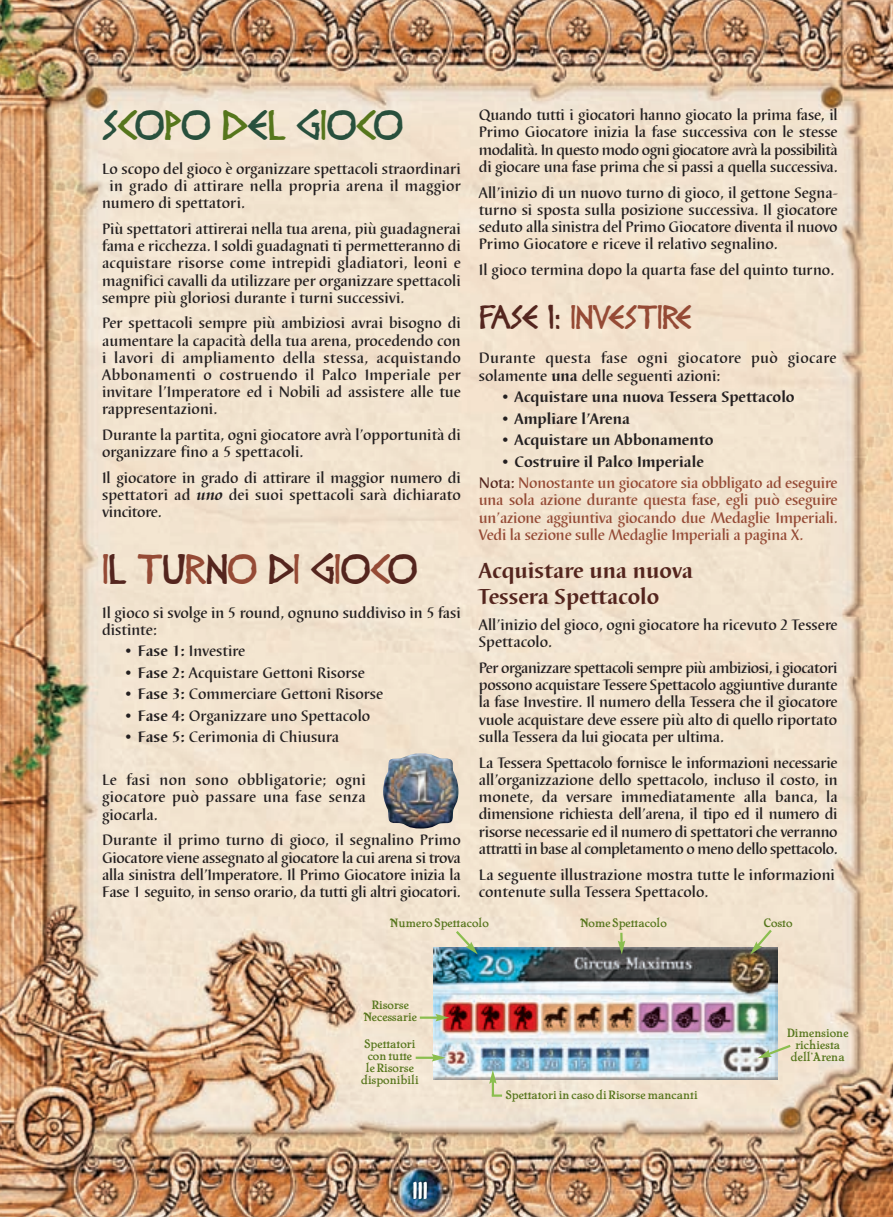
<style>
.page{position:relative;width:893px;height:1217px;background:#fff}
.page>*{position:absolute;margin:0;border:0;box-sizing:border-box;transform-origin:0 0}
.t1{font:37.5px "Diogenes";color:#954a35}
.t2{font:37.5px "Diogenes";color:#28503d}
.t3{font:30px "Diogenes";color:#954a35}
.t4{font:700 22.5px/25.7px "Barbedor T";color:#54251e}
.t5{font:22.5px "Justinian 2";color:#fff}
.t6{font:500 15.75px/17.2px "Barbedor T";color:#231f20;text-align:justify}
.t7{font:500 15.75px/17.2px "Barbedor T";letter-spacing:-.015em;color:#954a35}
.t8{font:700 15.75px "Barbedor T";color:#231f20}
.t9{font:12px/12px "Cheboygan";color:#56761c;text-align:center}
.s1{color:#56761c}
.s2{font-weight:700;font-style:italic}
.s3{color:#54251e}
.s4{font-weight:700}
.s5{font-weight:700;color:#231f20}
</style>
<div class="page">
<img style="left:0;top:0;width:893px;height:1217px">
<h1 class="t2" style="left:102px;top:105px;width:302px">S<span class="s1">C</span>O<span class="s1">P</span>O <span class="s1">D</span>E<span class="s1">L</span> G<span class="s1">I</span>O<span class="s1">C</span>O</h1>
<p class="t6" style="left:102px;top:162px;width:360px">Lo scopo del gioco è organizzare spettacoli straordinari</p>
<p class="t6" style="left:109px;top:179px;width:353px">in grado di attirare nella propria arena il maggior</p>
<p class="t6" style="left:102px;top:196px;width:144px">numero di spettatori.</p>
<p class="t6" style="left:102px;top:222px;width:360px">Più spettatori attirerai nella tua arena, più guadagnerai fama e ricchezza. I soldi guadagnati ti permetteranno di acquistare risorse come intrepidi gladiatori, leoni e magnifici cavalli da utilizzare per organizzare spettacoli sempre più gloriosi durante i turni successivi.</p>
<p class="t6" style="left:102px;top:316px;width:360px">Per spettacoli sempre più ambiziosi avrai bisogno di aumentare la capacità della tua arena, procedendo con i lavori di ampliamento della stessa, acquistando Abbonamenti o costruendo il Palco Imperiale per invitare l’Imperatore ed i Nobili ad assistere alle tue rappresentazioni.</p>
<p class="t6" style="left:102px;top:427px;width:360px">Durante la partita, ogni giocatore avrà l’opportunità di organizzare fino a 5 spettacoli.</p>
<p class="t6" style="left:102px;top:470px;width:360px">Il giocatore in grado di attirare il maggior numero di spettatori ad <span class="s2">uno</span> dei suoi spettacoli sarà dichiarato vincitore.</p>
<h1 class="t1" style="left:102px;top:549px;width:317px">I<span class="s3">L</span> T<span class="s3">U</span>R<span class="s3">N</span>O <span class="s3">D</span>I <span class="s3">G</span>I<span class="s3">O</span>C<span class="s3">O</span></h1>
<p class="t6" style="left:102px;top:605px;width:360px">Il gioco si svolge in 5 round, ognuno suddiviso in 5 fasi distinte:</p>
<p class="t6" style="left:123px;top:644px;width:123px"><span class="s4">• Fase 1:</span> Investire</p>
<p class="t6" style="left:123px;top:665px;width:243px"><span class="s4">• Fase 2:</span> Acquistare Gettoni Risorse</p>
<p class="t6" style="left:123px;top:687px;width:262px"><span class="s4">• Fase 3:</span> Commerciare Gettoni Risorse</p>
<p class="t6" style="left:123px;top:708px;width:249px"><span class="s4">• Fase 4:</span> Organizzare uno Spettacolo</p>
<p class="t6" style="left:123px;top:730px;width:217px"><span class="s4">• Fase 5:</span> Cerimonia di Chiusura</p>
<p class="t6" style="left:102px;top:773px;width:265px">Le fasi non sono obbligatorie; ogni giocatore può passare una fase senza giocarla.</p>
<p class="t6" style="left:102px;top:833px;width:360px">Durante il primo turno di gioco, il segnalino Primo Giocatore viene assegnato al giocatore la cui arena si trova alla sinistra dell’Imperatore. Il Primo Giocatore inizia la Fase 1 seguito, in senso orario, da tutti gli altri giocatori.</p>
<p class="t6" style="left:479px;top:108px;width:360px">Quando tutti i giocatori hanno giocato la prima fase, il Primo Giocatore inizia la fase successiva con le stesse modalità. In questo modo ogni giocatore avrà la possibilità di giocare una fase prima che si passi a quella successiva.</p>
<p class="t6" style="left:479px;top:185px;width:360px">All’inizio di un nuovo turno di gioco, il gettone Segna&shy;turno si sposta sulla posizione successiva. Il giocatore seduto alla sinistra del Primo Giocatore diventa il nuovo Primo Giocatore e riceve il relativo segnalino.</p>
<p class="t6" style="left:479px;top:263px;width:357px">Il gioco termina dopo la quarta fase del quinto turno.</p>
<h2 class="t3" style="left:479px;top:301px;width:214px"><span class="s3">FASE 1:</span> INVESTIRE</h2>
<p class="t6" style="left:479px;top:351px;width:359px">Durante questa fase ogni giocatore può giocare solamente <span class="s4">una</span> delle seguenti azioni:</p>
<p class="t8" style="left:500px;top:390px;width:296px">• Acquistare una nuova Tessera Spettacolo</p>
<p class="t8" style="left:500px;top:412px;width:131px">• Ampliare l’Arena</p>
<p class="t8" style="left:500px;top:433px;width:215px">• Acquistare un Abbonamento</p>
<p class="t7" style="left:479px;top:452px;width:360px;line-height:21.5px;text-indent:21px"><span class="s5">• Costruire il Palco Imperiale<br></span><span class="s3">Nota:</span> Nonostante un giocatore sia obbligato ad eseguire</p>
<p class="t7" style="left:479px;top:493px;width:360px;text-align:justify">una sola azione durante questa fase, egli può eseguire un’azione aggiuntiva giocando due Medaglie Imperiali.<br>Vedi la sezione sulle Medaglie Imperiali a pagina X.</p>
<h3 class="t4" style="left:479px;top:560px;width:216px">Acquistare una nuova<br>Tessera Spettacolo</h3>
<p class="t6" style="left:479px;top:617px;width:360px">All’inizio del gioco, ogni giocatore ha ricevuto 2 Tessere<br>Spettacolo.</p>
<p class="t6" style="left:479px;top:660px;width:360px">Per organizzare spettacoli sempre più ambiziosi, i giocatori possono acquistare Tessere Spettacolo aggiuntive durante la fase Investire. Il numero della Tessera che il giocatore vuole acquistare deve essere più alto di quello riportato sulla Tessera da lui giocata per ultima.</p>
<p class="t6" style="left:479px;top:755px;width:360px">La Tessera Spettacolo fornisce le informazioni necessarie all’organizzazione dello spettacolo, incluso il costo, in monete, da versare immediatamente alla banca, la dimensione richiesta dell’arena, il tipo ed il numero di risorse necessarie ed il numero di spettatori che verranno attratti in base al completamento o meno dello spettacolo.</p>
<p class="t6" style="left:479px;top:867px;width:358px">La seguente illustrazione mostra tutte le informazioni contenute sulla Tessera Spettacolo.</p>
<p class="t9" style="left:390px;top:918px;width:100px">Numero Spettacolo</p>
<p class="t9" style="left:580px;top:918px;width:88px">Nome Spettacolo</p>
<p class="t9" style="left:763px;top:918px;width:30px">Costo</p>
<p class="t9" style="left:363px;top:999px;width:55px">Risorse<br>Necessarie</p>
<p class="t9" style="left:361px;top:1039px;width:59px">Spettatori con tutte<br>le Risorse disponibili</p>
<p class="t9" style="left:505px;top:1089px;width:194px">Spettatori in caso di Risorse mancanti</p>
<p class="t9" style="left:787px;top:1027px;width:63px">Dimensione richiesta dell'Arena</p>
<h3 class="t5" style="left:413px;top:1176px;width:20px">3</h3>
</div>
